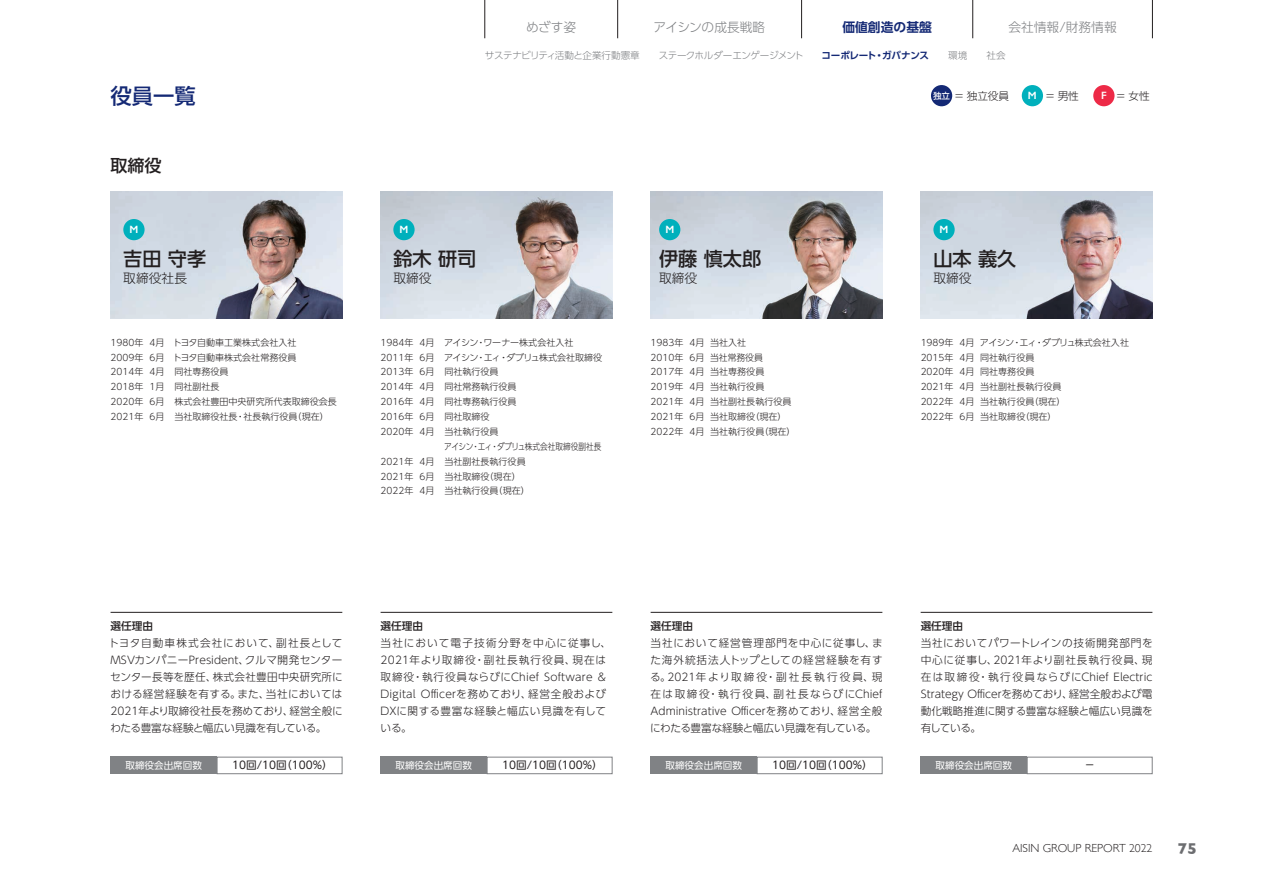
<style>
.page{position:relative;width:1263px;height:893px;background:#fff}
.page>*{position:absolute;margin:0;border:0;box-sizing:border-box;transform-origin:0 0}
.t1{font:500 21.3px "UD Shin Go Pro";color:#142975}
.t2{font:500 19.2px "UD Shin Go Pro";color:#231f20}
.t3{font:500 16.95px "UD Shin Go Pro";color:#231f20}
.t4{font:700 15.9px "Gill Sans";color:#6c6d70}
.t5{font:300 12.75px "UD Shin Go Pro";color:#231f20}
.t6{font:300 12.75px "UD Shin Go Pro";color:#808285}
.t7{font:300 12.75px "UD Shin Go Pro";letter-spacing:-.02em;color:#808285}
.t8{font:700 12.75px "UD Shin Go Pro De";color:#142975}
.t9{font:300 11.7px "Gill Sans";color:#231f20}
.t10{font:300 10.65px/17px "UD Shin Go Pro";letter-spacing:.005em;color:#231f20;text-align:justify}
.t11{font:300 10.65px/17px "UD Shin Go Pro";letter-spacing:.045em;color:#231f20}
.t12{font:10.65px "UD Shin Go Pro";color:#231f20}
.t13{font:500 10.65px "UD Shin Go Pro";color:#231f20}
.t14{font:600 10.65px "Gill Sans";color:#fff}
.t15{font:300 9.6px "UD Shin Go Pro";letter-spacing:-.035em;color:#808285}
.t16{font:9.6px "UD Shin Go Pro";color:#fff}
.t17{font:300 9px/14.9px "UD Shin Go Pro";color:#231f20}
.t18{font:300 9px "UD Shin Go Pro";color:#231f20;scale:.85 1}
.s1{font-family:"UD Shin Go Pro De";font-weight:700;color:#142975}
.s2{font-weight:500;font-size:8.55px;color:#fff}
.s3{font-family:"Gill Sans";font-weight:600;color:#fff}
</style>
<div class="page">
<img style="left:111px;top:191px;width:231px;height:128px">
<img style="left:651px;top:191px;width:231px;height:128px">
<img style="left:921px;top:191px;width:231px;height:128px">
<img style="left:381px;top:191px;width:231px;height:128px">
<div style="left:217px;top:757px;width:125px;height:17px;border:1px solid #808285"></div>
<div style="left:111px;top:757px;width:106px;height:17px;background:#808285"></div>
<div style="left:487px;top:757px;width:125px;height:17px;border:1px solid #808285"></div>
<div style="left:381px;top:757px;width:106px;height:17px;background:#808285"></div>
<div style="left:757px;top:757px;width:125px;height:17px;border:1px solid #808285"></div>
<div style="left:651px;top:757px;width:106px;height:17px;background:#808285"></div>
<div style="left:1027px;top:757px;width:125px;height:17px;border:1px solid #808285"></div>
<div style="left:921px;top:757px;width:106px;height:17px;background:#808285"></div>
<hr style="left:111px;top:612px;width:231px;height:1px;background:#231f20">
<hr style="left:381px;top:612px;width:231px;height:1px;background:#231f20">
<hr style="left:651px;top:612px;width:231px;height:1px;background:#231f20">
<hr style="left:921px;top:612px;width:231px;height:1px;background:#231f20">
<div style="left:933px;top:219px;width:22px;height:21px;background:#00b0bc;border-radius:50%"></div>
<div style="left:659px;top:219px;width:21px;height:21px;background:#00b0bc;border-radius:50%"></div>
<div style="left:393px;top:219px;width:22px;height:21px;background:#00b0bc;border-radius:50%"></div>
<div style="left:123px;top:219px;width:22px;height:21px;background:#00b0bc;border-radius:50%"></div>
<div style="left:1022px;top:85px;width:21px;height:21px;background:#00b0bc;border-radius:50%"></div>
<div style="left:931px;top:85px;width:21px;height:21px;background:#142975;border-radius:50%"></div>
<div style="left:1093px;top:85px;width:21px;height:21px;background:#ed2a47;border-radius:50%"></div>
<hr style="left:801px;top:0;width:1px;height:38px;background:#231f20">
<hr style="left:617px;top:0;width:1px;height:38px;background:#231f20">
<hr style="left:484px;top:0;width:1px;height:38px;background:#231f20">
<hr style="left:972px;top:0;width:1px;height:38px;background:#231f20">
<hr style="left:1152px;top:0;width:1px;height:38px;background:#231f20">
<h3 class="t6" style="left:526px;top:17px;width:51px">めざす姿</h3>
<h3 class="t7" style="left:653px;top:17px;width:113px">アイシンの成長戦略</h3>
<h3 class="t8" style="left:842px;top:17px;width:91px">価値創造の基盤</h3>
<h3 class="t6" style="left:1008px;top:17px;width:110px">会社情報/財務情報</h3>
<h1 class="t1" style="left:111px;top:78px;width:87px">役員一覧</h1>
<h3 class="t3" style="left:111px;top:152px;width:53px">取締役</h3>
<p class="t15" style="left:485px;top:48px;width:522px">サステナビリティ活動と企業行動憲章　　ステークホルダーエンゲージメント　　<span class="s1">コーポレート・ガバナンス</span>　　環境　　社会</p>
<p class="t10" style="left:933px;top:87px;width:78px"><span class="s2">独立</span> = 独立役員</p>
<p class="t10" style="left:1028px;top:87px;width:52px"><span class="s3">M</span> = 男性</p>
<p class="t10" style="left:1101px;top:87px;width:50px"><span class="s3">F</span> = 女性</p>
<p class="t14" style="left:129px;top:223px;width:10px">M</p>
<p class="t14" style="left:399px;top:223px;width:10px">M</p>
<p class="t14" style="left:665px;top:223px;width:10px">M</p>
<p class="t14" style="left:939px;top:223px;width:10px">M</p>
<h2 class="t2" style="left:123px;top:243px;width:84px">吉田 守孝</h2>
<h3 class="t5" style="left:123px;top:268px;width:65px">取締役社長</h3>
<h2 class="t2" style="left:393px;top:243px;width:84px">鈴木 研司</h2>
<h3 class="t5" style="left:393px;top:268px;width:40px">取締役</h3>
<h2 class="t2" style="left:659px;top:243px;width:104px">伊藤 慎太郎</h2>
<h3 class="t5" style="left:659px;top:268px;width:40px">取締役</h3>
<h2 class="t2" style="left:933px;top:243px;width:84px">山本 義久</h2>
<h3 class="t5" style="left:933px;top:268px;width:40px">取締役</h3>
<p class="t17" style="left:111px;top:334px;width:228px">1980年 4月 トヨタ自動車工業株式会社入社<br>2009年 6月 トヨタ自動車株式会社常務役員<br>2014年 4月 同社専務役員<br>2018年 1月 同社副社長<br>2020年 6月 株式会社豊田中央研究所代表取締役会長<br>2021年 6月 当社取締役社長・社長執行役員（現在）</p>
<p class="t17" style="left:651px;top:334px;width:146px">1983年 4月 当社入社<br>2010年 6月 当社常務役員<br>2017年 4月 当社専務役員<br>2019年 4月 当社執行役員<br>2021年 4月 当社副社長執行役員<br>2021年 6月 当社取締役（現在）<br>2022年 4月 当社執行役員（現在）</p>
<p class="t17" style="left:921px;top:334px;width:210px">1989年 4月アイシン・エィ・ダブリュ株式会社入社<br>2015年 4月 同社執行役員<br>2020年 4月 同社専務役員<br>2021年 4月 当社副社長執行役員<br>2022年 4月 当社執行役員（現在）<br>2022年 6月 当社取締役（現在）</p>
<p class="t17" style="left:381px;top:334px;width:194px">1984年 4月 アイシン・ワーナー株式会社入社</p>
<p class="t17" style="left:381px;top:349px;width:223px">2011年 6月 アイシン・エィ・ダブリュ株式会社取締役</p>
<p class="t17" style="left:381px;top:364px;width:119px">2013年 6月 同社執行役員</p>
<p class="t17" style="left:381px;top:379px;width:138px">2014年 4月 同社常務執行役員</p>
<p class="t17" style="left:381px;top:394px;width:138px">2016年 4月 同社専務執行役員</p>
<p class="t17" style="left:381px;top:409px;width:110px">2016年 6月 同社取締役</p>
<p class="t17" style="left:381px;top:424px;width:119px">2020年 4月 当社執行役員</p>
<p class="t18" style="left:444px;top:439px;width:187px">アイシン・エィ・ダブリュ株式会社取締役副社長</p>
<p class="t17" style="left:381px;top:454px;width:147px">2021年 4月 当社副社長執行役員</p>
<p class="t17" style="left:381px;top:468px;width:142px">2021年 6月 当社取締役（現在）</p>
<p class="t17" style="left:381px;top:483px;width:151px">2022年 4月 当社執行役員（現在）</p>
<p class="t13" style="left:111px;top:617px;width:44px">選任理由</p>
<p class="t10" style="left:109px;top:634px;width:236px">トヨタ自動車株式会社において、副社長としてMSVカンパニーPresident、クルマ開発センターセンター長等を歴任、株式会社豊田中央研究所における経営経験を有する。また、当社においては2021年より取締役社長を務めており、経営全般にわたる豊富な経験と幅広い見識を有している。</p>
<p class="t13" style="left:381px;top:617px;width:44px">選任理由</p>
<p class="t11" style="left:381px;top:634px;width:232px">当社において電子技術分野を中心に従事し、<br>2021年より取締役・副社長執行役員、現在は取締役・執行役員ならびにChief Software &amp;<br>Digital Officerを務めており、経営全般および<br>DXに関する豊富な経験と幅広い見識を有している。</p>
<p class="t13" style="left:651px;top:617px;width:44px">選任理由</p>
<p class="t10" style="left:650px;top:634px;width:234px">当社において経営管理部門を中心に従事し、また海外統括法人トップとしての経営経験を有する。2021年より取締役・副社長執行役員、現在は取締役・執行役員、副社長ならびにChief Administrative Officerを務めており、経営全般にわたる豊富な経験と幅広い見識を有している。</p>
<p class="t13" style="left:921px;top:617px;width:44px">選任理由</p>
<p class="t10" style="left:921px;top:634px;width:234px">当社においてパワートレインの技術開発部門を中心に従事し、2021年より副社長執行役員、現在は取締役・執行役員ならびにChief Electric Strategy Officerを務めており、経営全般および電動化戦略推進に関する豊富な経験と幅広い見識を有している。</p>
<p class="t16" style="left:125px;top:758px;width:78px">取締役会出席回数</p>
<p class="t12" style="left:232px;top:757px;width:102px">10回/10回（100%）</p>
<p class="t16" style="left:395px;top:758px;width:78px">取締役会出席回数</p>
<p class="t12" style="left:502px;top:757px;width:102px">10回/10回（100%）</p>
<p class="t16" style="left:665px;top:758px;width:78px">取締役会出席回数</p>
<p class="t12" style="left:772px;top:757px;width:102px">10回/10回（100%）</p>
<p class="t16" style="left:935px;top:758px;width:78px">取締役会出席回数</p>
<p class="t12" style="left:1084px;top:757px;width:12px">−</p>
<p class="t9" style="left:1012px;top:839px;width:142px">AISIN GROUP REPORT 2022</p>
<h3 class="t4" style="left:1178px;top:836px;width:20px">75</h3>
</div>
